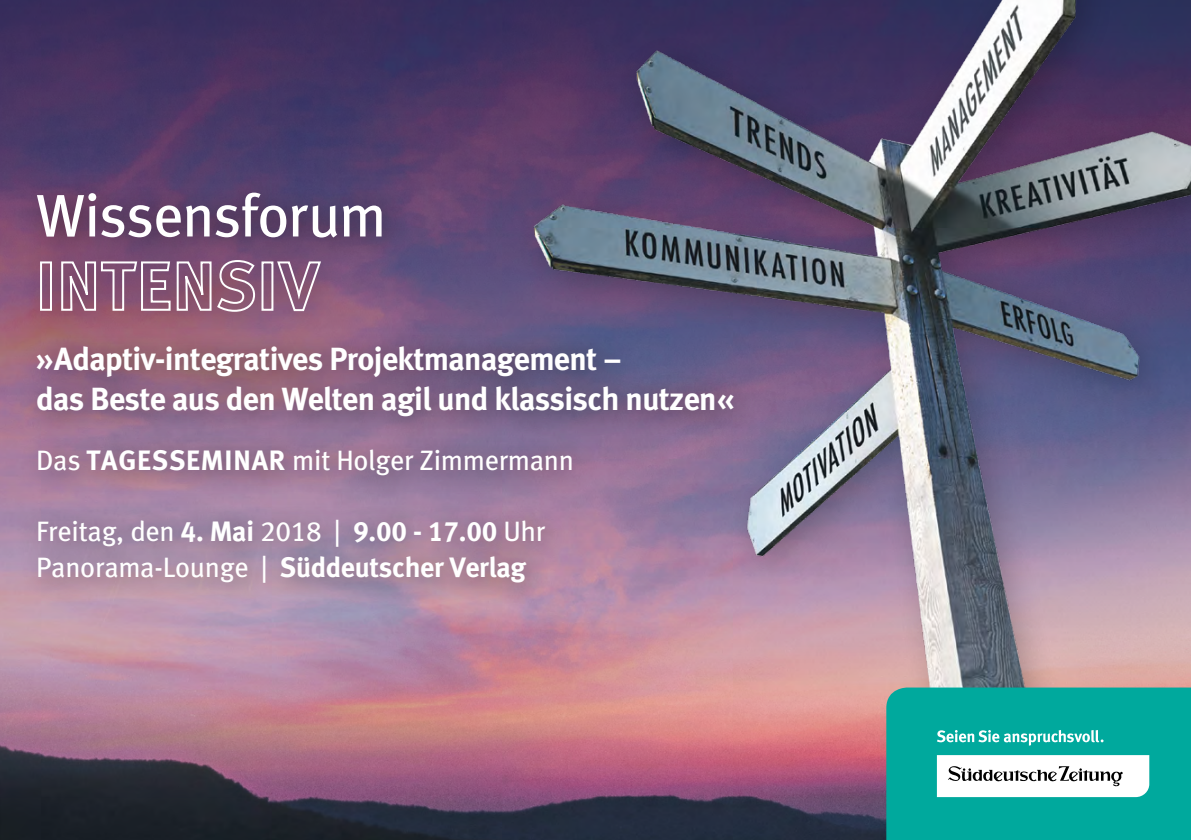
<style>
.page{position:relative;width:1191px;height:840px;background:#fff}
.page>*{position:absolute;margin:0;border:0;box-sizing:border-box;transform-origin:0 0}
.t1{font:60px "SZ Meta Tab";letter-spacing:-.015em;color:#fff}
.t2{font:700 32px/40px "SZ Meta Tab";letter-spacing:-.01em;color:#fff}
.t3{font:28px/35.4px "SZ Meta Tab";color:#fff}
.s1{font-weight:700}
</style>
<div class="page">
<img style="left:0;top:797px;width:512px;height:42px">
<svg style="left:0;top:0;width:512px;height:797px;background:#765577"></svg>
<img style="left:528px;top:0;width:663px;height:839px">
<div style="left:18px;top:172px;width:742px;height:438px;background:#000;opacity:.48"></div>
<div style="left:40px;top:261px;width:12px;height:49px;border:2px solid #fff"></div>
<svg style="left:60px;top:258px;width:196px;height:411px;background:#a17a93"></svg>
<div style="left:261px;top:261px;width:12px;height:49px;border:2px solid #fff"></div>
<svg style="left:276px;top:260px;width:46px;height:52px;background:#97708c"></svg>
<div style="left:886px;top:687px;width:305px;height:152px;background:#00a99d"></div>
<svg style="left:937px;top:729px;width:166px;height:16px"></svg>
<svg style="left:937px;top:754px;width:212px;height:42px"></svg>
<h1 class="t1" style="left:36px;top:180px;width:351px">Wissensforum</h1>
<p class="t2" style="left:36px;top:338px;width:699px">»Adaptiv-integratives Projektmanagement –<br>das Beste aus den Welten agil und klassisch nutzen«</p>
<p class="t3" style="left:36px;top:442px;width:539px">Das <span class="s1">TAGESSEMINAR</span> mit Holger Zimmermann</p>
<p class="t3" style="left:36px;top:513px;width:510px">Freitag, den <span class="s1">4. Mai</span> 2018 | <span class="s1">9.00 - 17.00</span> Uhr<br>Panorama-Lounge | <span class="s1">Süddeutscher Verlag</span></p>
</div>
